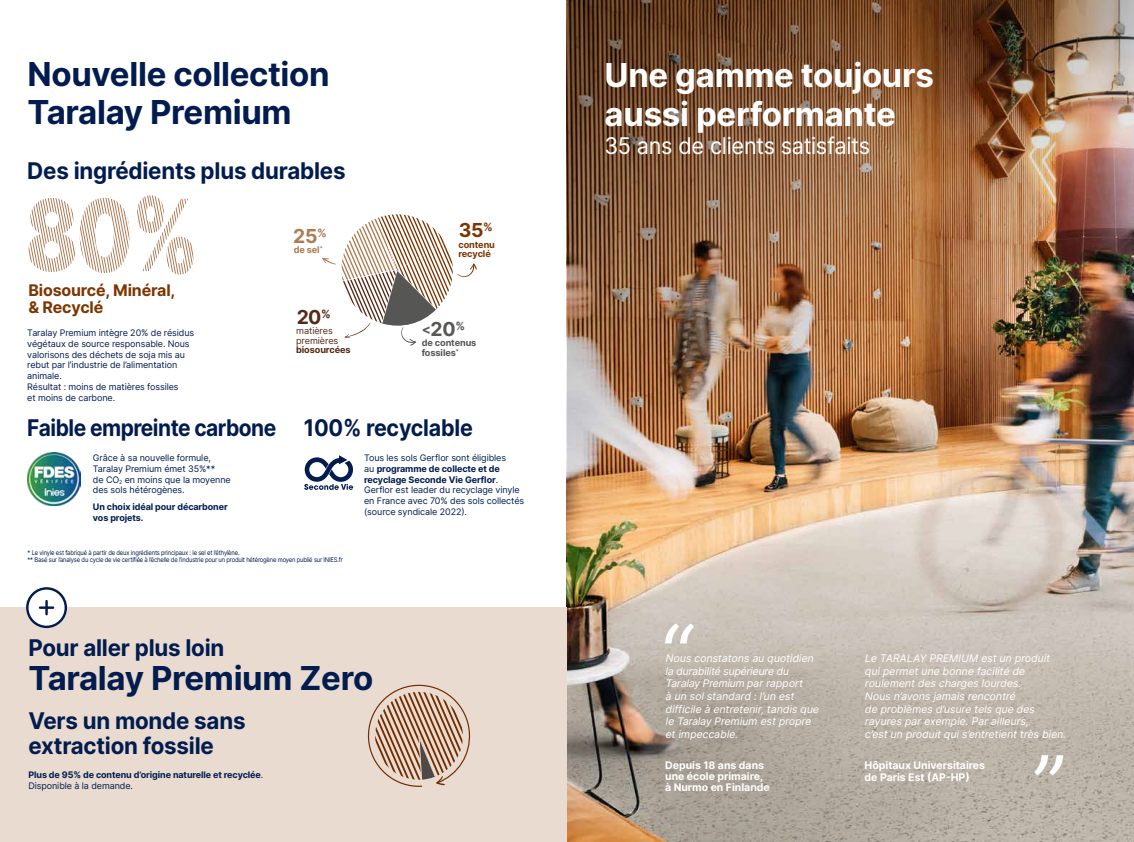
<style>
.page{position:relative;width:1134px;height:842px;background:#fff}
.page>*{position:absolute;margin:0;border:0;box-sizing:border-box;transform-origin:0 0}
.t1{font:700 33px/37.4px "Inter";letter-spacing:-.01em;color:#021c4f}
.t2{font:700 33px/39.6px "Inter";letter-spacing:-.01em;color:#fff}
.t3{font:700 23px/24.6px "Inter";letter-spacing:-.01em;color:#021c4f}
.t4{font:700 23px "Inter";letter-spacing:-.01em;color:#021c4f;scale:.91 1}
.t5{font:23px "Inter";letter-spacing:-.02em;color:#fff;scale:.95 1}
.t6{font:700 19.3px "Inter";color:#565655}
.t7{font:700 19.3px "Inter";color:#7c3500}
.t8{font:700 19.3px "Inter";color:#542916}
.t9{font:700 19.3px "Inter";color:#ac7c52}
.t10{font:700 16px/16.8px "Inter";letter-spacing:-.01em;color:#7c3500}
.t11{font:italic 10.5px/12.6px "Inter";color:#fff}
.t12{font:700 10.5px/11px "Inter";color:#fff}
.t13{font:700 9.2px/9.6px "Inter";letter-spacing:-.01em;color:#565655}
.t14{font:9.2px/9.6px "Inter";letter-spacing:-.01em;color:#542916}
.t15{font:700 9.2px/9.6px "Inter";letter-spacing:-.01em;color:#7c3500}
.t16{font:700 9.2px "Inter";letter-spacing:-.01em;color:#542916}
.t17{font:700 9.2px "Inter";color:#ac7c52}
.t18{font:9px/10.8px "Inter";letter-spacing:-.01em;color:#021c4f}
.t19{font:700 9px/10.8px "Inter";letter-spacing:-.01em;color:#021c4f}
.t20{font:6.5px/7.8px "Inter";letter-spacing:-.03em;color:#021c4f;scale:.9 1}
.s1{font-size:13.2px}
.s2{font-weight:700}
.s3{font-weight:400}
</style>
<div class="page">
<img style="left:567px;top:0;width:567px;height:842px">
<svg style="left:28px;top:195px;width:165px;height:80px"></svg>
<div style="left:0;top:608px;width:567px;height:234px;background:#e9dbcf"></div>
<svg style="left:367px;top:684px;width:104px;height:103px"></svg>
<svg style="left:26px;top:587px;width:41px;height:41px"></svg>
<svg style="left:304px;top:455px;width:49px;height:35px"></svg>
<img style="left:27px;top:453px;width:53px;height:53px">
<svg style="left:322px;top:214px;width:155px;height:132px"></svg>
<svg style="left:665px;top:623px;width:29px;height:20px"></svg>
<svg style="left:1034px;top:755px;width:29px;height:20px"></svg>
<h1 class="t1" style="left:27px;top:55px;width:304px">Nouvelle collection<br>Taralay Premium</h1>
<h2 class="t3" style="left:27px;top:158px;width:320px">Des ingrédients plus durables</h2>
<h3 class="t9" style="left:293px;top:222px;width:35px">25<sup>%</sup></h3>
<h3 class="t10" style="left:28px;top:281px;width:149px">Biosourcé, Minéral, &amp; Recyclé</h3>
<p class="t18" style="left:27px;top:327px;width:168px">Taralay Premium intègre 20% de résidus végétaux de source responsable. Nous valorisons des déchets de soja mis au rebut par l’industrie de l’alimentation animale.<br>Résultat : moins de matières fossiles<br>et moins de carbone.</p>
<p class="t17" style="left:294px;top:243px;width:30px">de sel<sup>*</sup></p>
<h3 class="t8" style="left:296px;top:303px;width:36px">20<sup>%</sup></h3>
<p class="t14" style="left:296px;top:326px;width:44px">matières premières</p>
<p class="t16" style="left:296px;top:343px;width:56px">biosourcées</p>
<h3 class="t7" style="left:458px;top:216px;width:36px">35<sup>%</sup></h3>
<p class="t15" style="left:458px;top:239px;width:38px">contenu recyclé</p>
<h3 class="t6" style="left:422px;top:315px;width:45px"><span class="s1">&lt;</span>20<sup>%</sup></h3>
<p class="t13" style="left:422px;top:338px;width:56px">de contenus fossiles<sup>*</sup></p>
<h2 class="t4" style="left:27px;top:411px;width:491px">Faible empreinte carbone 100% recyclable</h2>
<p class="t18" style="left:93px;top:452px;width:139px">Grâce à sa nouvelle formule,<br>Taralay Premium émet 35%**<br>de CO<sub>2</sub> en moins que la moyenne des sols hétérogènes.</p>
<p class="t19" style="left:93px;top:501px;width:136px">Un choix idéal pour décarboner vos projets.</p>
<p class="t20" style="left:27px;top:548px;width:352px">* Le vinyle est fabriqué à partir de deux ingrédients principaux : le sel et l’éthylène.<br>** Basé sur l’analyse du cycle de vie certifiée à l’échelle de l’industrie pour un produit hétérogène moyen publié sur INIES.fr</p>
<p class="t18" style="left:364px;top:452px;width:162px">Tous les sols Gerflor sont éligibles<br>au <span class="s2">programme de collecte et de recyclage Seconde Vie Gerflor</span>.<br>Gerflor est leader du recyclage vinyle en France avec 70% des sols collectés (source syndicale 2022).</p>
<h2 class="t3" style="left:28px;top:634px;width:198px">Pour aller plus loin</h2>
<h1 class="t1" style="left:28px;top:658px;width:346px">Taralay Premium Zero</h1>
<h2 class="t3" style="left:28px;top:708px;width:219px">Vers un monde sans extraction fossile</h2>
<p class="t19" style="left:28px;top:769px;width:236px">Plus de 95% de contenu d’origine naturelle et recyclée<span class="s3">.<br>Disponible à la demande.</span></p>
<h1 class="t2" style="left:605px;top:54px;width:331px">Une gamme toujours aussi performante</h1>
<h2 class="t5" style="left:605px;top:129px;width:281px">35 ans de clients satisfaits</h2>
<p class="t11" style="left:665px;top:652px;width:157px">Nous constatons au quotidien la durabilité supérieure du<br>Taralay Premium parrapport<br>à un solstandard :l’un est difficile à entretenir,tandis que le Taralay Premium estpropre etimpeccable.</p>
<p class="t12" style="left:665px;top:759px;width:106px">Depuis 18 ans dans une école primaire, à Nurmo en Finlande</p>
<p class="t11" style="left:865px;top:652px;width:205px">Le TARALAY PREMIUM estun produit quipermetune bonne facilité de roulementdes charges lourdes.<br>Nous n’avons jamais rencontré<br>de problèmes d’usure tels que des rayures parexemple.Parailleurs, c’estun produitquis’entretienttrès bien.</p>
<p class="t12" style="left:865px;top:759px;width:122px;line-height:11.8px">Hôpitaux Universitaires de Paris Est (AP-HP)</p>
</div>
